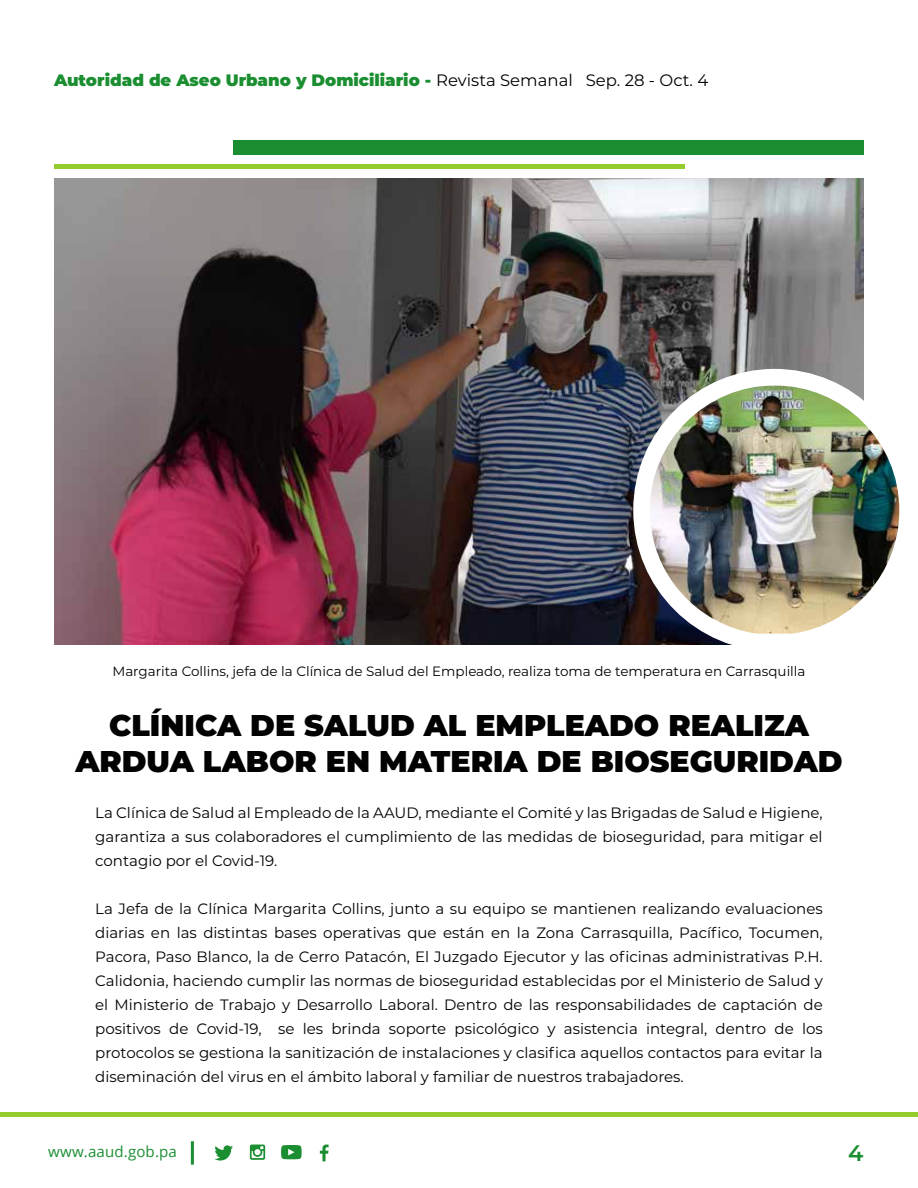
<style>
.page{position:relative;width:918px;height:1188px;background:#fff}
.page>*{position:absolute;margin:0;border:0;box-sizing:border-box;transform-origin:0 0}
.t1{font:900 30px/36px "Montserrat";color:#020202;text-align:center}
.t2{font:600 22.5px "Montserrat";color:#1b8e31}
.t3{font:900 16.5px "Montserrat";color:#1b8e31}
.t4{font:15px/24px "Montserrat";color:#000;text-align:justify}
.t5{font:15px "Open Sans";letter-spacing:.01em;color:#1b8e31}
.t6{font:13.5px "Montserrat";color:#000}
.s1{font-weight:400;color:#000}
</style>
<div class="page">
<div style="left:0;top:1112px;width:918px;height:5px;background:#93cc2c"></div>
<img style="left:54px;top:178px;width:810px;height:466px">
<div style="left:54px;top:164px;width:630px;height:5px;background:#93cc2c"></div>
<div style="left:234px;top:141px;width:630px;height:14px;background:#1b8e31"></div>
<hr style="left:191px;top:1141px;width:3px;height:24px;background:#1b8e31">
<svg style="left:214px;top:1145px;width:19px;height:16px"></svg>
<svg style="left:250px;top:1145px;width:15px;height:15px"></svg>
<svg style="left:320px;top:1145px;width:9px;height:16px"></svg>
<svg style="left:281px;top:1145px;width:21px;height:14px"></svg>
<img style="left:633px;top:369px;width:267px;height:276px">
<img style="left:650px;top:385px;width:249px;height:249px">
<p class="t3" style="left:54px;top:67px;width:656px">Autoridad de Aseo Urbano y Domiciliario - <span class="s1">Revista Semanal Sep. 28 - Oct. 4</span></p>
<p class="t6" style="left:112px;top:662px;width:695px">Margarita Collins, jefa de la Clínica de Salud del Empleado, realiza toma de temperatura en Carrasquilla</p>
<h1 class="t1" style="left:75px;top:706px;width:769px">CLÍNICA DE SALUD AL EMPLEADO REALIZA<br>ARDUA LABOR EN MATERIA DE BIOSEGURIDAD</h1>
<p class="t4" style="left:95px;top:801px;width:729px">La Clínica de Salud al Empleado de la AAUD, mediante el Comité y las Brigadas de Salud e Higiene, garantiza a sus colaboradores el cumplimiento de las medidas de bioseguridad, para mitigar el contagio por el Covid-19.</p>
<p class="t4" style="left:95px;top:897px;width:729px">La Jefa de la Clínica Margarita Collins, junto a su equipo se mantienen realizando evaluaciones diarias en las distintas bases operativas que están en la Zona Carrasquilla, Pacífico, Tocumen, Pacora, Paso Blanco, la de Cerro Patacón, El Juzgado Ejecutor y las oficinas administrativas P.H.<br>Calidonia, haciendo cumplir las normas de bioseguridad establecidas por el Ministerio de Salud y el Ministerio de Trabajo y Desarrollo Laboral. Dentro de las responsabilidades de captación de positivos de Covid-19, se les brinda soporte psicológico y asistencia integral, dentro de los protocolos se gestiona la sanitización de instalaciones y clasifica aquellos contactos para evitar la diseminación del virus en el ámbito laboral y familiar de nuestros trabajadores.</p>
<p class="t5" style="left:48px;top:1141px;width:130px">www.aaud.gob.pa</p>
<h2 class="t2" style="left:848px;top:1137px;width:17px">4</h2>
</div>
